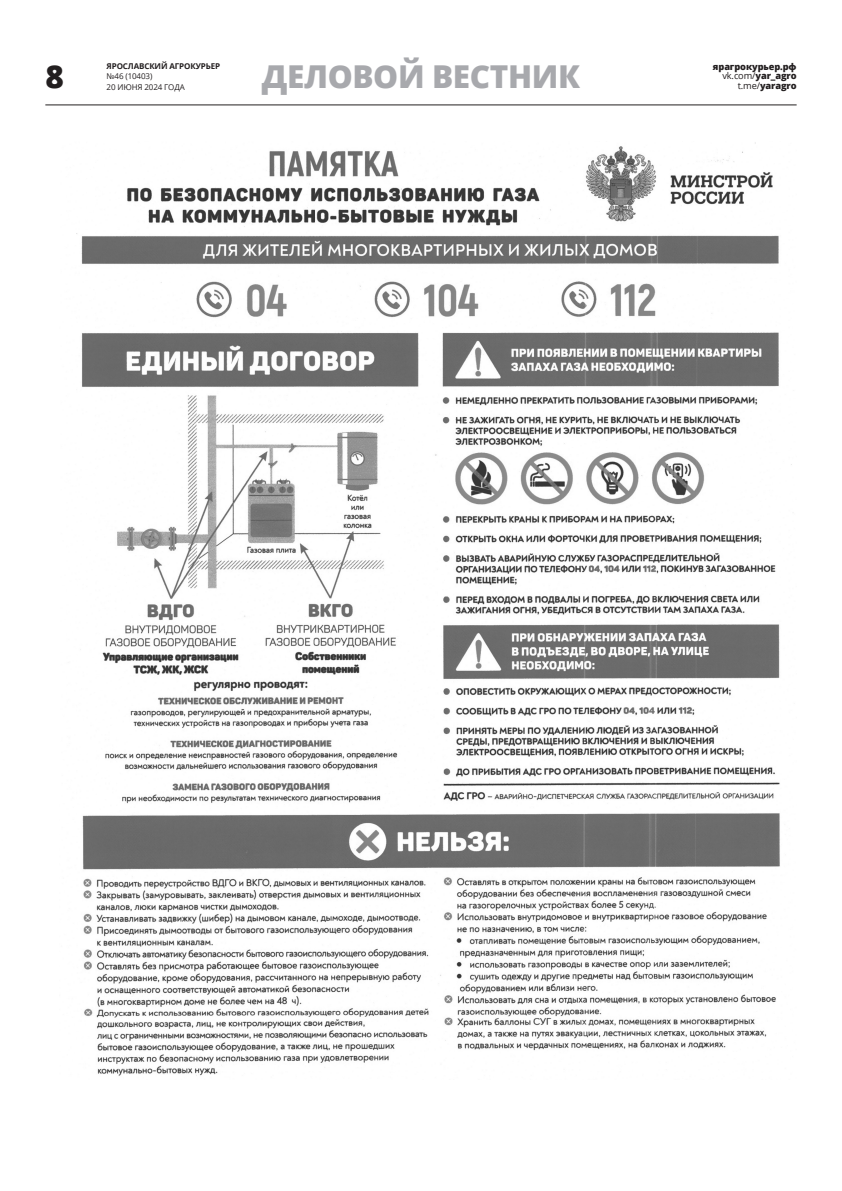
<style>
.page{position:relative;width:842px;height:1191px;background:#fff}
.page>*{position:absolute;margin:0;border:0;box-sizing:border-box;transform-origin:0 0}
.t1{font:800 31.5px "Open Sans";letter-spacing:-.01em;color:#a8a9ad}
.t2{font:800 31.5px "Open Sans";color:#231f20}
.t3{font:800 9.2px/9.5px "Open Sans";letter-spacing:-.015em;color:#231f20;text-align:right}
.t4{font:8px/10.5px "Open Sans";letter-spacing:-.015em;color:#231f20}
.t5{font:700 8px "Open Sans";letter-spacing:-.015em;color:#231f20}
.s1{font-weight:400}
</style>
<div class="page">
<hr style="left:45px;top:105px;width:752px;height:1px;background:#231f20">
<img style="left:76px;top:142px;width:716px;height:934px">
<h1 class="t2" style="left:45px;top:53px;width:20px">8</h1>
<h1 class="t1" style="left:262px;top:53px;width:320px">ДЕЛОВОЙ ВЕСТНИК</h1>
<p class="t3" style="left:713px;top:61px;width:85px">ярагрокурьер.рф <span class="s1">vk.com/</span>yar_agro <span class="s1">t.me/</span>yaragro</p>
<p class="t5" style="left:107px;top:60px;width:115px">ЯРОСЛАВСКИЙ АГРОКУРЬЕР</p>
<p class="t4" style="left:107px;top:71px;width:80px">№46 (10403)<br>20 ИЮНЯ 2024 ГОДА</p>
</div>
